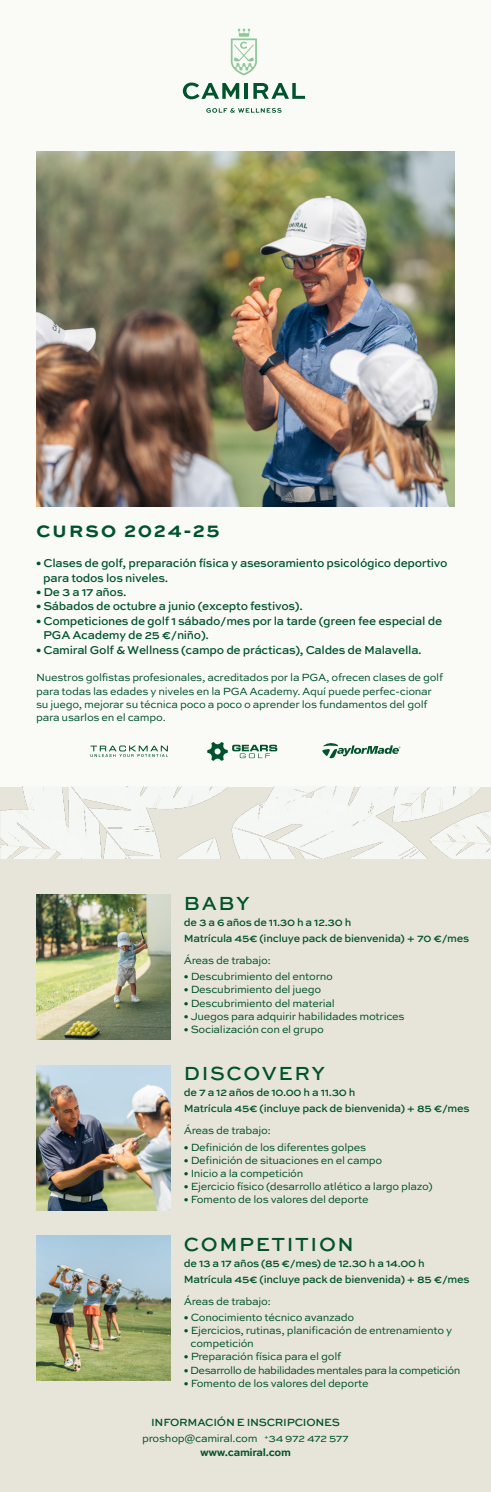
<style>
.page{position:relative;width:491px;height:1492px;background:#fff}
.page>*{position:absolute;margin:0;border:0;box-sizing:border-box;transform-origin:0 0}
.t1{font:500 20px "Sweet Sans Pro";letter-spacing:.08em;color:#00532c}
.t2{font:700 20px "Sweet Sans Pro";letter-spacing:.08em;color:#00532c}
.t3{font:500 12px/14.3px "Sweet Sans Pro";letter-spacing:-.025em;color:#00532c}
.t4{font:11px/13.2px "Sweet Sans Pro";letter-spacing:-.025em;color:#00532c}
.t5{font:500 11px/16px "Sweet Sans Pro";letter-spacing:-.025em;color:#00532c}
.t6{font:11px "Sweet Sans Pro";letter-spacing:-.045em;color:#00532c}
.t7{font:700 11px "Sweet Sans Pro";letter-spacing:-.025em;color:#00532c}
.s1{font-weight:500}
</style>
<div class="page">
<div style="left:0;top:786px;width:490px;height:705px;background:#e7e4da"></div>
<img style="left:36px;top:1235px;width:134px;height:145px">
<img style="left:36px;top:1065px;width:134px;height:144px">
<img style="left:36px;top:894px;width:134px;height:145px">
<div style="left:0;top:0;width:490px;height:786px;background:#fafbf7"></div>
<img style="left:36px;top:152px;width:418px;height:354px">
<svg style="left:183px;top:82px;width:56px;height:17px"></svg>
<svg style="left:253px;top:83px;width:52px;height:16px"></svg>
<hr style="left:244px;top:83px;width:4px;height:16px;background:#00532c">
<svg style="left:206px;top:108px;width:75px;height:5px"></svg>
<svg style="left:231px;top:29px;width:26px;height:46px"></svg>
<img style="left:0;top:786px;width:490px;height:72px">
<svg style="left:322px;top:743px;width:78px;height:15px"></svg>
<svg style="left:90px;top:745px;width:78px;height:11px"></svg>
<svg style="left:207px;top:742px;width:70px;height:19px"></svg>
<h1 class="t2" style="left:36px;top:515px;width:185px">CURSO 2024-25</h1>
<p class="t3" style="left:43px;top:555px;width:405px;text-indent:-7px">• Clases de golf, preparación física y asesoramiento psicológico deportivo para todos los niveles.</p>
<p class="t3" style="left:36px;top:584px;width:92px">• De 3 a 17 años.</p>
<p class="t3" style="left:36px;top:598px;width:268px">• Sábados de octubre a junio (excepto festivos).</p>
<p class="t3" style="left:43px;top:613px;width:400px;text-indent:-7px">• Competiciones de golf 1 sábado/mes por la tarde (green fee especial de<br>PGA Academy de 25 €/niño).</p>
<p class="t3" style="left:36px;top:641px;width:387px">• Camiral Golf &amp; Wellness (campo de prácticas), Caldes de Malavella.</p>
<p class="t4" style="left:36px;top:670px;width:408px">Nuestros golfistas profesionales, acreditados por la PGA, ofrecen clases de golf para todas las edades y niveles en la PGA Academy. Aquí puede perfec-cionar su juego, mejorar su técnica poco a poco o aprender los fundamentos del golf para usarlos en el campo.</p>
<h1 class="t1" style="left:184px;top:888px;width:67px">BABY</h1>
<p class="t5" style="left:184px;top:913px;width:287px">de 3 a 6 años de 11.30 h a 12.30 h<br>Matrícula 45€ (incluye pack de bienvenida) + 70 €/mes</p>
<p class="t4" style="left:184px;top:953px;width:89px">Áreas de trabajo:</p>
<p class="t4" style="left:184px;top:969px;width:151px">• Descubrimiento del entorno</p>
<p class="t4" style="left:184px;top:982px;width:139px">• Descubrimiento del juego</p>
<p class="t4" style="left:184px;top:995px;width:152px">• Descubrimiento del material</p>
<p class="t4" style="left:184px;top:1008px;width:222px">• Juegos para adquirir habilidades motrices</p>
<p class="t4" style="left:184px;top:1022px;width:141px">• Socialización con el grupo</p>
<h1 class="t1" style="left:184px;top:1058px;width:143px">DISCOVERY</h1>
<p class="t5" style="left:184px;top:1084px;width:287px">de 7 a 12 años de 10.00 h a 11.30 h<br>Matrícula 45€ (incluye pack de bienvenida) + 85 €/mes</p>
<p class="t4" style="left:184px;top:1123px;width:89px">Áreas de trabajo:</p>
<p class="t4" style="left:184px;top:1139px;width:184px">• Definición de los diferentes golpes</p>
<p class="t4" style="left:184px;top:1152px;width:200px">• Definición de situaciones en el campo</p>
<p class="t4" style="left:184px;top:1165px;width:121px">• Inicio a la competición</p>
<p class="t4" style="left:184px;top:1179px;width:250px">• Ejercicio físico (desarrollo atlético a largo plazo)</p>
<p class="t4" style="left:184px;top:1192px;width:186px">• Fomento de los valores del deporte</p>
<h1 class="t1" style="left:184px;top:1229px;width:171px">COMPETITION</h1>
<p class="t5" style="left:184px;top:1254px;width:287px">de 13 a 17 años (85 €/mes) de 12.30 h a 14.00 h<br>Matrícula 45€ (incluye pack de bienvenida) + 85 €/mes</p>
<p class="t4" style="left:184px;top:1293px;width:89px">Áreas de trabajo:</p>
<p class="t4" style="left:184px;top:1309px;width:172px">• Conocimiento técnico avanzado</p>
<p class="t4" style="left:190px;top:1322px;width:263px;text-indent:-7px">• Ejercicios, rutinas, planificación de entrenamiento y competición</p>
<p class="t4" style="left:184px;top:1349px;width:158px">• Preparación física para el golf</p>
<p class="t6" style="left:184px;top:1361px;width:278px">• Desarrollo de habilidades mentales para la competición</p>
<p class="t4" style="left:184px;top:1375px;width:186px">• Fomento de los valores del deporte</p>
<p class="t4" style="left:142px;top:1413px;width:208px;line-height:16px;text-align:center"><span class="s1">INFORMACIÓN E INSCRIPCIONES </span>proshop@camiral.com <sup>+</sup>34 972 472 577</p>
<p class="t7" style="left:200px;top:1443px;width:92px">www.camiral.com</p>
</div>
